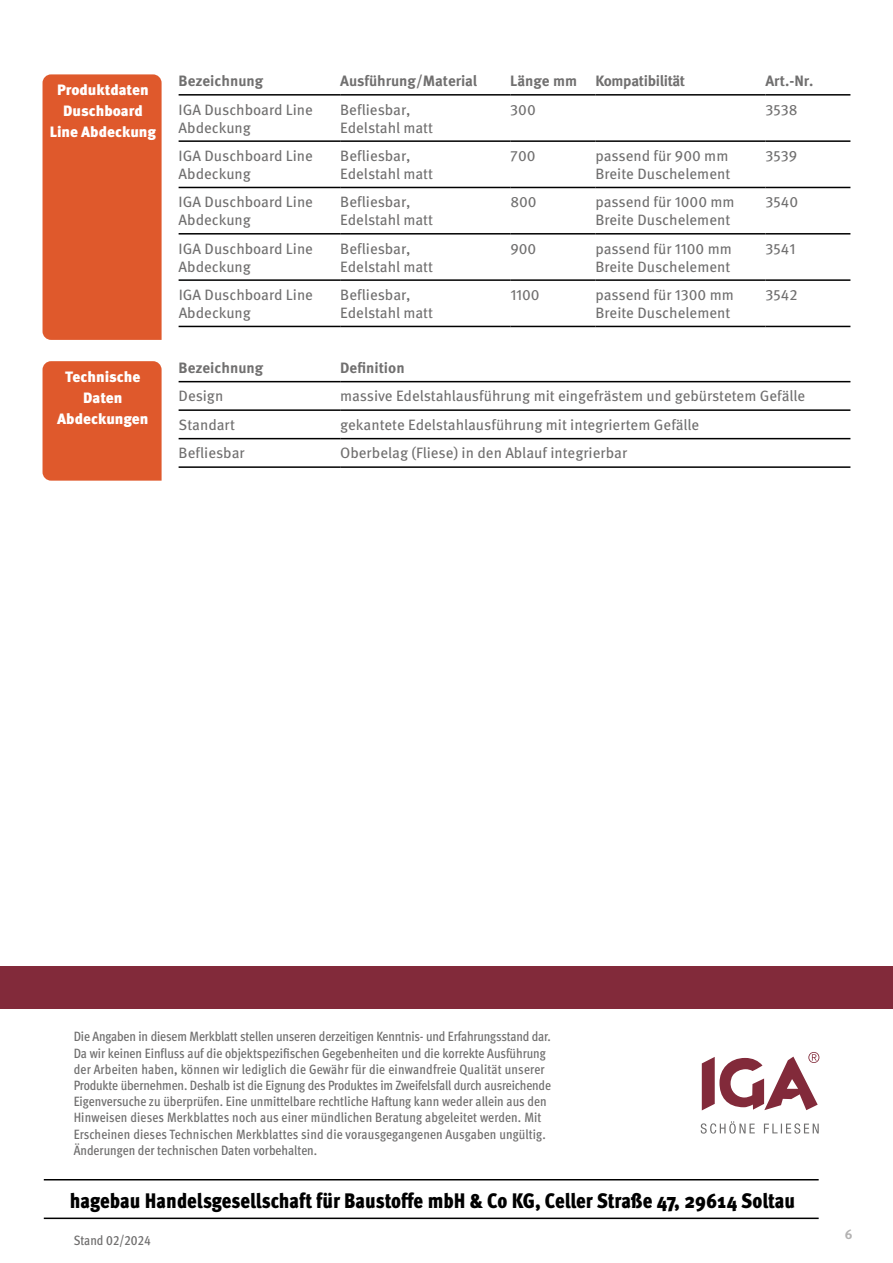
<style>
.page{position:relative;width:893px;height:1263px;background:#fff}
.page>*{position:absolute;margin:0;border:0;box-sizing:border-box;transform-origin:0 0}
.t1{font:900 condensed 21px "Meta Pro";color:#000}
.t2{font:15px/18px "Meta Pro";color:#706f6f}
.t3{font:900 15px/21px "Meta Pro";color:#fff;text-align:center}
.t4{font:700 15px "Meta Pro";color:#706f6f}
.t5{font:700 15px "Meta Pro";letter-spacing:-.02em;color:#706f6f}
.t6{font:500 condensed 13.5px/16.2px "Meta Pro";color:#706f6f}
.t7{font:700 13.5px "Meta Pro";color:#b3b2b2}
</style>
<div class="page">
<div style="left:0;top:966px;width:893px;height:42px;background:#822a3a"></div>
<svg style="left:702px;top:1052px;width:117px;height:58px"></svg>
<svg style="left:701px;top:1121px;width:118px;height:12px"></svg>
<hr style="left:44px;top:1179px;width:775px;height:1px;background:#000">
<hr style="left:44px;top:1217px;width:775px;height:2px;background:#000">
<div style="left:43px;top:74px;width:119px;height:266px;background:#df592c"></div>
<hr style="left:179px;top:94px;width:161px;height:2px;background:#000">
<hr style="left:340px;top:94px;width:170px;height:2px;background:#000">
<hr style="left:510px;top:94px;width:85px;height:2px;background:#000">
<hr style="left:595px;top:94px;width:170px;height:2px;background:#000">
<hr style="left:765px;top:94px;width:85px;height:2px;background:#000">
<hr style="left:179px;top:140px;width:161px;height:2px;background:#000">
<hr style="left:340px;top:140px;width:170px;height:2px;background:#000">
<hr style="left:510px;top:140px;width:85px;height:2px;background:#000">
<hr style="left:595px;top:140px;width:170px;height:2px;background:#000">
<hr style="left:765px;top:140px;width:85px;height:2px;background:#000">
<hr style="left:179px;top:187px;width:161px;height:1px;background:#000">
<hr style="left:340px;top:187px;width:170px;height:1px;background:#000">
<hr style="left:510px;top:187px;width:85px;height:1px;background:#000">
<hr style="left:595px;top:187px;width:170px;height:1px;background:#000">
<hr style="left:765px;top:187px;width:85px;height:1px;background:#000">
<hr style="left:179px;top:279px;width:161px;height:2px;background:#000">
<hr style="left:340px;top:279px;width:170px;height:2px;background:#000">
<hr style="left:510px;top:279px;width:85px;height:2px;background:#000">
<hr style="left:595px;top:279px;width:170px;height:2px;background:#000">
<hr style="left:765px;top:279px;width:85px;height:2px;background:#000">
<hr style="left:179px;top:326px;width:161px;height:1px;background:#000">
<hr style="left:340px;top:326px;width:170px;height:1px;background:#000">
<hr style="left:510px;top:326px;width:85px;height:1px;background:#000">
<hr style="left:595px;top:326px;width:170px;height:1px;background:#000">
<hr style="left:765px;top:326px;width:85px;height:1px;background:#000">
<hr style="left:179px;top:233px;width:161px;height:2px;background:#000">
<hr style="left:340px;top:233px;width:170px;height:2px;background:#000">
<hr style="left:510px;top:233px;width:85px;height:2px;background:#000">
<hr style="left:595px;top:233px;width:170px;height:2px;background:#000">
<hr style="left:765px;top:233px;width:85px;height:2px;background:#000">
<div style="left:43px;top:361px;width:119px;height:120px;background:#df592c"></div>
<hr style="left:179px;top:381px;width:161px;height:1px;background:#000">
<hr style="left:340px;top:381px;width:510px;height:1px;background:#000">
<hr style="left:179px;top:409px;width:161px;height:2px;background:#000">
<hr style="left:340px;top:409px;width:510px;height:2px;background:#000">
<hr style="left:179px;top:438px;width:161px;height:1px;background:#000">
<hr style="left:340px;top:438px;width:510px;height:1px;background:#000">
<hr style="left:179px;top:466px;width:161px;height:2px;background:#000">
<hr style="left:340px;top:466px;width:510px;height:2px;background:#000">
<p class="t3" style="left:50px;top:79px;width:108px">Produktdaten<br>Duschboard<br>Line Abdeckung</p>
<p class="t3" style="left:57px;top:366px;width:93px">Technische<br>Daten<br>Abdeckungen</p>
<p class="t4" style="left:179px;top:69px;width:86px">Bezeichnung</p>
<p class="t4" style="left:340px;top:69px;width:139px">Ausführung/Material</p>
<p class="t5" style="left:510px;top:69px;width:176px">Länge mm Kompatibilität</p>
<p class="t4" style="left:765px;top:69px;width:49px">Art.-Nr.</p>
<p class="t2" style="left:179px;top:99px;width:136px">IGA Duschboard Line<br>Abdeckung</p>
<p class="t2" style="left:340px;top:99px;width:94px">Befliesbar,<br>Edelstahl matt</p>
<p class="t2" style="left:510px;top:99px;width:27px">300</p>
<p class="t2" style="left:765px;top:99px;width:34px">3538</p>
<p class="t2" style="left:179px;top:146px;width:136px">IGA Duschboard Line<br>Abdeckung</p>
<p class="t2" style="left:340px;top:146px;width:94px">Befliesbar,<br>Edelstahl matt</p>
<p class="t2" style="left:510px;top:146px;width:27px">700</p>
<p class="t2" style="left:595px;top:146px;width:137px">passend für 900 mm<br>Breite Duschelement</p>
<p class="t2" style="left:765px;top:146px;width:33px">3539</p>
<p class="t2" style="left:179px;top:192px;width:136px">IGA Duschboard Line<br>Abdeckung</p>
<p class="t2" style="left:340px;top:192px;width:94px">Befliesbar,<br>Edelstahl matt</p>
<p class="t2" style="left:510px;top:192px;width:28px">800</p>
<p class="t2" style="left:595px;top:192px;width:141px">passend für 1000 mm<br>Breite Duschelement</p>
<p class="t2" style="left:765px;top:192px;width:34px">3540</p>
<p class="t2" style="left:179px;top:238px;width:136px">IGA Duschboard Line<br>Abdeckung</p>
<p class="t2" style="left:340px;top:238px;width:94px">Befliesbar,<br>Edelstahl matt</p>
<p class="t2" style="left:510px;top:238px;width:27px">900</p>
<p class="t2" style="left:595px;top:238px;width:138px">passend für 1100 mm<br>Breite Duschelement</p>
<p class="t2" style="left:765px;top:238px;width:31px">3541</p>
<p class="t2" style="left:179px;top:285px;width:136px">IGA Duschboard Line<br>Abdeckung</p>
<p class="t2" style="left:340px;top:285px;width:94px">Befliesbar,<br>Edelstahl matt</p>
<p class="t2" style="left:510px;top:285px;width:31px">1100</p>
<p class="t2" style="left:595px;top:285px;width:140px">passend für 1300 mm<br>Breite Duschelement</p>
<p class="t2" style="left:765px;top:285px;width:33px">3542</p>
<p class="t4" style="left:179px;top:356px;width:86px">Bezeichnung</p>
<p class="t4" style="left:340px;top:356px;width:66px">Definition</p>
<p class="t2" style="left:179px;top:386px;width:46px">Design</p>
<p class="t2" style="left:340px;top:386px;width:467px">massive Edelstahlausführung mit eingefrästem und gebürstetem Gefälle</p>
<p class="t2" style="left:179px;top:415px;width:58px">Standart</p>
<p class="t2" style="left:340px;top:415px;width:361px">gekantete Edelstahlausführung mit integriertem Gefälle</p>
<p class="t2" style="left:179px;top:443px;width:68px">Befliesbar</p>
<p class="t2" style="left:340px;top:443px;width:289px">Oberbelag (Fliese) in den Ablauf integrierbar</p>
<p class="t6" style="left:74px;top:1027px;width:479px">Die Angaben in diesem Merkblatt stellen unseren derzeitigen Kenntnis- und Erfahrungsstand dar.<br>Da wir keinen Einfluss auf die objektspezifischen Gegebenheiten und die korrekte Ausführung der Arbeiten haben, können wir lediglich die Gewähr für die einwandfreie Qualität unserer Produkte übernehmen. Deshalb ist die Eignung des Produktes im Zweifelsfall durch ausreichende Eigenversuche zu überprüfen. Eine unmittelbare rechtliche Haftung kann weder allein aus den Hinweisen dieses Merkblattes noch aus einer mündlichen Beratung abgeleitet werden. Mit Erscheinen dieses Technischen Merkblattes sind die vorausgegangenen Ausgaben ungültig.<br>Änderungen der technischen Daten vorbehalten.</p>
<h1 class="t1" style="left:70px;top:1184px;width:727px">hagebau Handelsgesellschaft für Baustoffe mbH &amp; Co KG, Celler Straße 47, 29614 Soltau</h1>
<p class="t6" style="left:74px;top:1231px;width:79px">Stand 02/2024</p>
<p class="t7" style="left:845px;top:1224px;width:9px">6</p>
</div>
